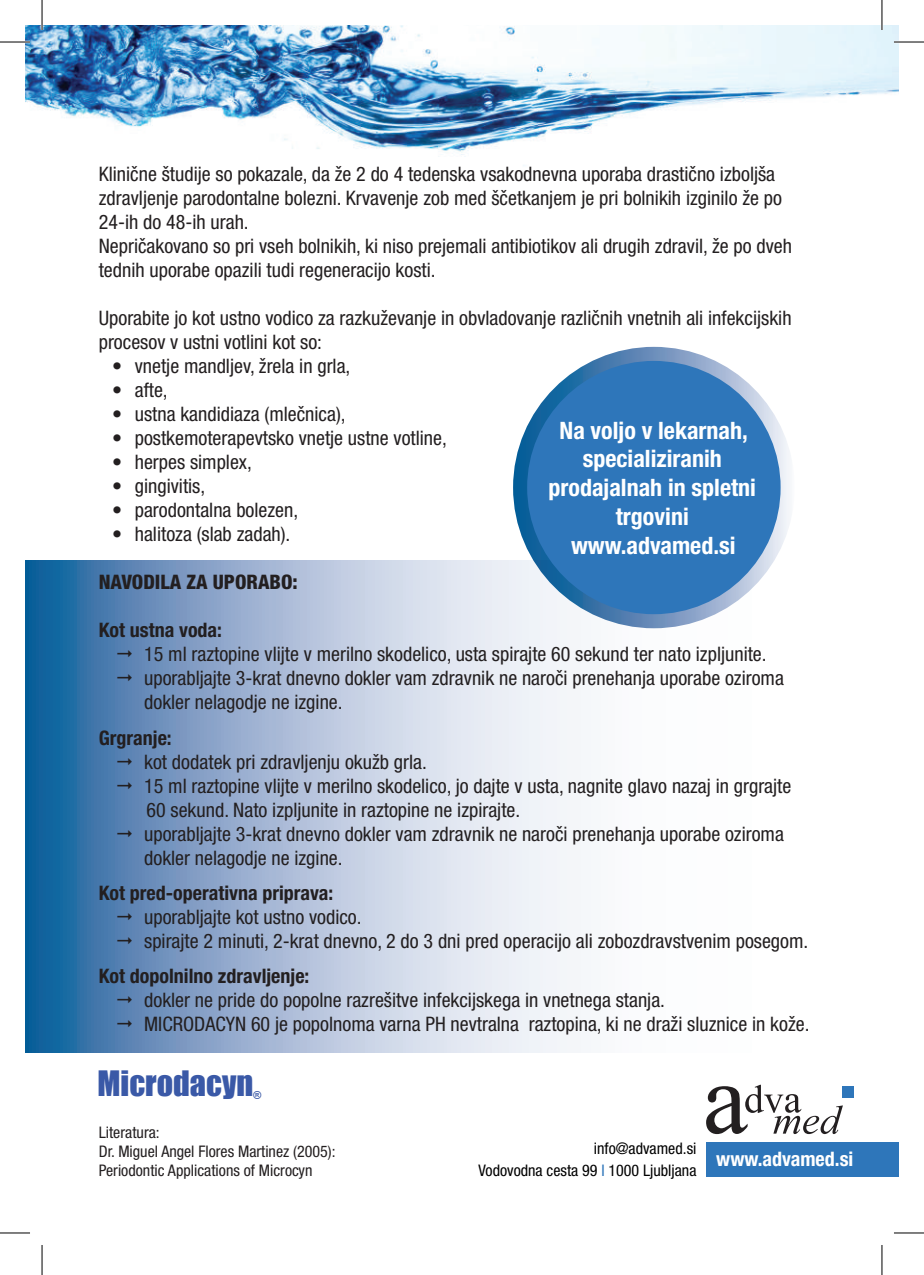
<style>
.page{position:relative;width:924px;height:1275px;background:#fff}
.page>*{position:absolute;margin:0;border:0;box-sizing:border-box;transform-origin:0 0}
.t1{font:32.2px "Impact";color:#3a59a7}
.t2{font:700 condensed 24px/28.8px "Helvetica Neue LT Pro";color:#fff;text-align:center}
.t3{font:condensed 20px/24px "Helvetica Neue LT Pro";color:#231f20}
.t4{font:700 condensed 20px "Helvetica Neue LT Pro";color:#231f20}
.t5{font:800 condensed 20px "Helvetica Neue LT Pro";color:#231f20}
.t6{font:700 condensed 20px "Helvetica Neue LT Pro";color:#fff}
.t7{font:condensed 16px/19.2px "Helvetica Neue LT Pro";color:#231f20}
.t8{font:condensed 16px "Helvetica Neue LT Pro";color:#000}
.t9{font:10.8px "Impact";color:#3a59a7}
.s1{color:#2e76ba}
</style>
<div class="page">
<svg style="left:25px;top:561px;width:749px;height:492px"></svg>
<img style="left:25px;top:25px;width:873px;height:417px">
<div style="left:705px;top:1142px;width:193px;height:34px;background:#2e76ba"></div>
<svg style="left:706px;top:1084px;width:136px;height:50px"></svg>
<div style="left:841px;top:1086px;width:12px;height:12px;background:#2e76ba"></div>
<svg style="left:513px;top:347px;width:281px;height:281px"></svg>
<div style="left:527px;top:361px;width:253px;height:253px;background:#2e76ba;border-radius:50%"></div>
<hr style="left:0;top:41px;width:30px;height:2px;background:#fff">
<hr style="left:893px;top:41px;width:30px;height:2px;background:#fff">
<hr style="left:41px;top:0;width:2px;height:30px;background:#fff">
<hr style="left:880px;top:0;width:2px;height:30px;background:#fff">
<hr style="left:0;top:42px;width:30px;height:1px;background:#000">
<hr style="left:893px;top:42px;width:30px;height:1px;background:#000">
<hr style="left:0;top:1232px;width:30px;height:1px;background:#000">
<hr style="left:893px;top:1232px;width:30px;height:1px;background:#000">
<hr style="left:42px;top:0;width:1px;height:30px;background:#000">
<hr style="left:42px;top:1245px;width:1px;height:30px;background:#000">
<hr style="left:881px;top:0;width:1px;height:30px;background:#000">
<hr style="left:881px;top:1245px;width:1px;height:30px;background:#000">
<svg style="left:117px;top:650px;width:15px;height:7px"></svg>
<svg style="left:117px;top:674px;width:15px;height:7px"></svg>
<svg style="left:117px;top:757px;width:15px;height:8px"></svg>
<svg style="left:117px;top:781px;width:15px;height:8px"></svg>
<svg style="left:117px;top:829px;width:15px;height:8px"></svg>
<svg style="left:117px;top:913px;width:15px;height:7px"></svg>
<svg style="left:117px;top:937px;width:15px;height:7px"></svg>
<svg style="left:117px;top:996px;width:15px;height:7px"></svg>
<svg style="left:117px;top:1020px;width:15px;height:7px"></svg>
<p class="t3" style="left:99px;top:162px;width:694px">Klinične študije so pokazale, da že 2 do 4 tedenska vsakodnevna uporaba drastično izboljša zdravljenje parodontalne bolezni. Krvavenje zob med ščetkanjem je pri bolnikih izginilo že po 24-ih do 48-ih urah.<br>Nepričakovano so pri vseh bolnikih, ki niso prejemali antibiotikov ali drugih zdravil, že po dveh tednih uporabe opazili tudi regeneracijo kosti.</p>
<p class="t3" style="left:99px;top:306px;width:694px">Uporabite jo kot ustno vodico za razkuževanje in obvladovanje različnih vnetnih ali infekcijskih procesov v ustni votlini kot so:</p>
<p class="t3" style="left:112px;top:354px;width:240px">• vnetje mandljev, žrela in grla,</p>
<p class="t3" style="left:112px;top:378px;width:57px">• afte,</p>
<p class="t3" style="left:112px;top:402px;width:235px">• ustna kandidiaza (mlečnica),</p>
<p class="t3" style="left:112px;top:426px;width:336px">• postkemoterapevtsko vnetje ustne votline,</p>
<p class="t3" style="left:112px;top:450px;width:141px">• herpes simplex,</p>
<p class="t3" style="left:112px;top:474px;width:95px">• gingivitis,</p>
<p class="t3" style="left:112px;top:498px;width:187px">• parodontalna bolezen,</p>
<p class="t3" style="left:112px;top:522px;width:180px">• halitoza (slab zadah).</p>
<p class="t5" style="left:99px;top:570px;width:200px">NAVODILA ZA UPORABO:</p>
<p class="t4" style="left:99px;top:618px;width:125px">Kot ustna voda:</p>
<p class="t3" style="left:144px;top:642px;width:641px">15 ml raztopine vlijte v merilno skodelico, usta spirajte 60 sekund ter nato izpljunite. uporabljajte 3-krat dnevno dokler vam zdravnik ne naroči prenehanja uporabe oziroma dokler nelagodje ne izgine.</p>
<p class="t4" style="left:99px;top:725px;width:74px">Grgranje:</p>
<p class="t3" style="left:144px;top:749px;width:648px">kot dodatek pri zdravljenju okužb grla.<br>15 ml raztopine vlijte v merilno skodelico, jo dajte v usta, nagnite glavo nazaj in grgrajte 60 sekund. Nato izpljunite in raztopine ne izpirajte.<br>uporabljajte 3-krat dnevno dokler vam zdravnik ne naroči prenehanja uporabe oziroma dokler nelagodje ne izgine.</p>
<p class="t4" style="left:99px;top:881px;width:236px">Kot pred-operativna priprava:</p>
<p class="t3" style="left:144px;top:904px;width:665px">uporabljajte kot ustno vodico.<br>spirajte 2 minuti, 2-krat dnevno, 2 do 3 dni pred operacijo ali zobozdravstvenim posegom.</p>
<p class="t4" style="left:99px;top:964px;width:212px">Kot dopolnilno zdravljenje:</p>
<p class="t3" style="left:144px;top:988px;width:666px">dokler ne pride do popolne razrešitve infekcijskega in vnetnega stanja.<br>MICRODACYN 60 je popolnoma varna PH nevtralna raztopina, ki ne draži sluznice in kože.</p>
<p class="t2" style="left:548px;top:416px;width:209px">Na voljo v lekarnah, specializiranih prodajalnah in spletni trgovini www.advamed.si</p>
<h1 class="t1" style="left:97px;top:1058px;width:157px">Microdacyn</h1>
<p class="t9" style="left:253px;top:1086px;width:10px">®</p>
<p class="t7" style="left:99px;top:1122px;width:238px">Literatura:<br>Dr. Miguel Angel Flores Martinez (2005):<br>Periodontic Applications of Microcyn</p>
<p class="t8" style="left:593px;top:1138px;width:104px">info@advamed.si</p>
<p class="t8" style="left:478px;top:1161px;width:219px">Vodovodna cesta 99 <span class="s1">I</span> 1000 Ljubljana</p>
<p class="t6" style="left:716px;top:1147px;width:138px">www.advamed.si</p>
</div>
